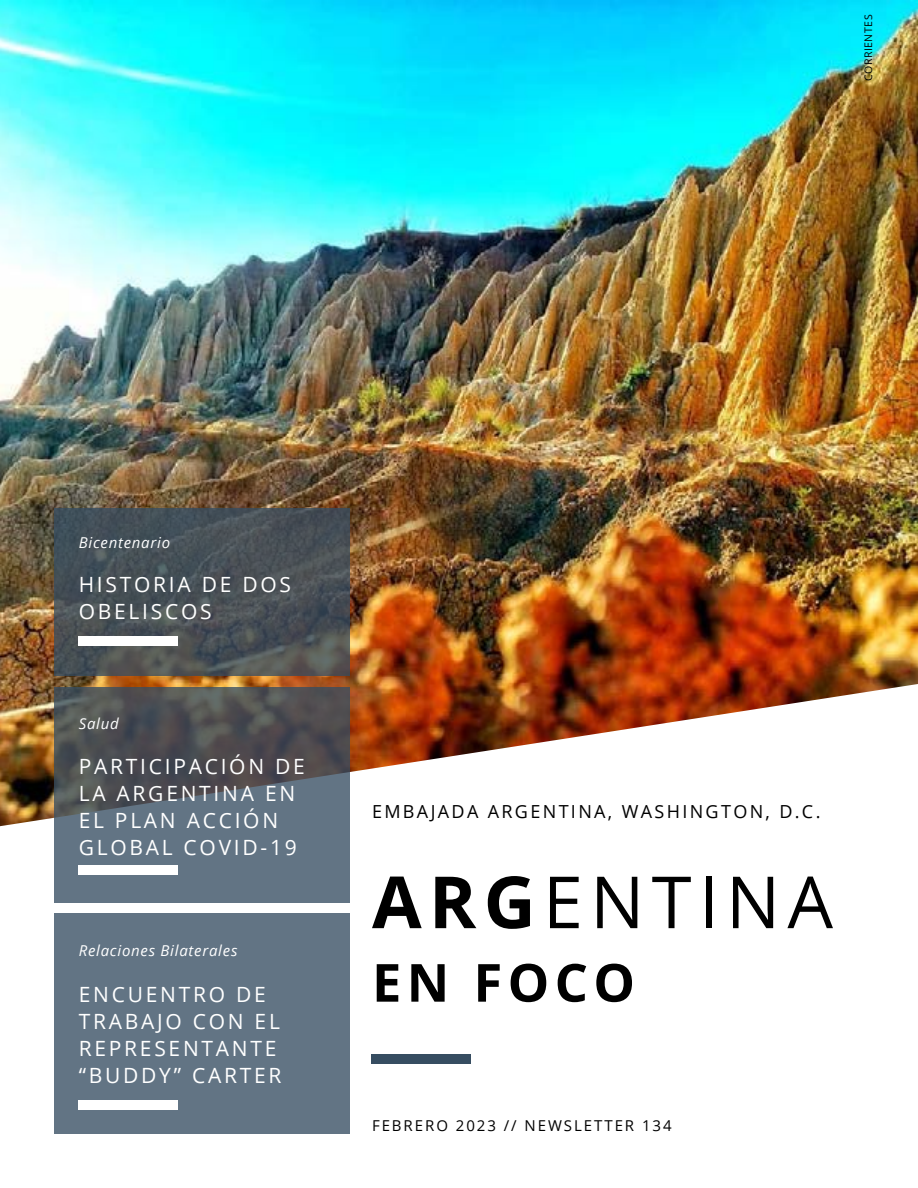
<style>
.page{position:relative;width:918px;height:1188px;background:#fff}
.page>*{position:absolute;margin:0;border:0;box-sizing:border-box;transform-origin:0 0}
.t1{font:72px "Open Sans";letter-spacing:.1em;color:#000}
.t2{font:700 52.5px "Open Sans";letter-spacing:.1em;color:#000}
.t3{font:21px/27px "Open Sans";letter-spacing:.13em;color:#fff}
.t4{font:18px "Open Sans";letter-spacing:.13em;color:#000}
.t5{font:italic 15px "Open Sans";letter-spacing:.05em;color:#fff}
.t6{font:15px "Open Sans";letter-spacing:.13em;color:#000}
.t7{font:10.5px "Open Sans";letter-spacing:.05em;color:#000}
.s1{font-weight:700}
</style>
<div class="page">
<img style="left:0;top:0;width:918px;height:826px">
<div style="left:372px;top:1055px;width:99px;height:9px;background:#364d61"></div>
<div style="left:55px;top:914px;width:295px;height:220px;background:#627484"></div>
<svg style="left:55px;top:687px;width:295px;height:216px;background:#58616a"></svg>
<svg style="left:55px;top:508px;width:295px;height:168px;background:#495156"></svg>
<div style="left:79px;top:1100px;width:99px;height:9px;background:#fff"></div>
<div style="left:79px;top:866px;width:99px;height:9px;background:#fff"></div>
<div style="left:79px;top:636px;width:99px;height:10px;background:#fff"></div>
<p class="t7" style="left:861px;top:81px;width:68px;rotate:-90deg">CORRIENTES</p>
<p class="t5" style="left:79px;top:532px;width:93px">Bicentenario</p>
<p class="t3" style="left:79px;top:570px;width:214px">HISTORIA DE DOS<br>OBELISCOS</p>
<p class="t5" style="left:79px;top:713px;width:42px">Salud</p>
<p class="t3" style="left:79px;top:753px;width:228px">PARTICIPACIÓN DE<br>LA ARGENTINA EN<br>EL PLAN ACCIÓN<br>GLOBAL COVID-19</p>
<p class="t5" style="left:79px;top:940px;width:160px">Relaciones Bilaterales</p>
<p class="t3" style="left:79px;top:981px;width:204px">ENCUENTRO DE<br>TRABAJO CON EL<br>REPRESENTANTE “BUDDY” CARTER</p>
<p class="t4" style="left:372px;top:800px;width:450px">EMBAJADA ARGENTINA, WASHINGTON, D.C.</p>
<h1 class="t1" style="left:372px;top:853px;width:463px"><span class="s1">ARG</span>ENTINA</h1>
<h2 class="t2" style="left:372px;top:946px;width:265px">EN FOCO</h2>
<p class="t6" style="left:372px;top:1115px;width:301px">FEBRERO 2023 // NEWSLETTER 134</p>
</div>
